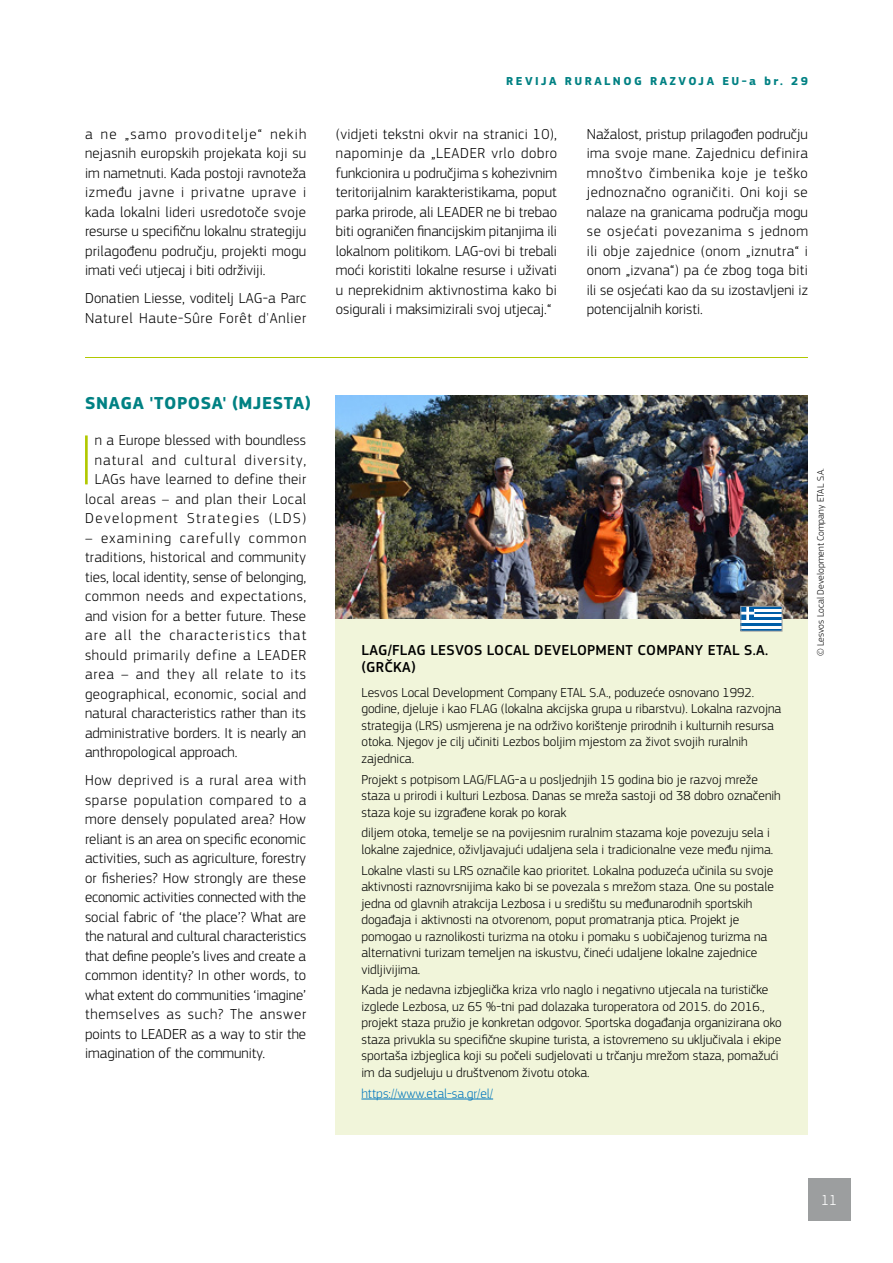
<style>
.page{position:relative;width:893px;height:1263px;background:#fff}
.page>*{position:absolute;margin:0;border:0;box-sizing:border-box;transform-origin:0 0}
.t1{font:100 73.8px "EC Square Sans Pro";color:#b1c800}
.t2{font:700 18px "EC Square Sans Pro";letter-spacing:.03em;color:#008183}
.t3{font:300 15px/19.5px "EC Square Sans Pro";letter-spacing:.01em;color:#000;text-align:justify}
.t4{font:300 15px/19.5px "EC Square Sans Pro";letter-spacing:.04em;color:#000;text-align:right}
.t5{font:500 15px/16.5px "EC Square Sans Pro";letter-spacing:.02em;color:#000}
.t6{font:300 15px "EC Square Sans Pro";color:#fff}
.t7{font:300 13.5px/16.5px "EC Square Sans Pro";color:#000}
.t8{font:300 13.5px "EC Square Sans Pro";color:#0076bd}
.t9{font:700 12px "EC Square Sans Pro";letter-spacing:.2em;color:#008183}
.t10{font:300 9.75px "EC Square Sans Pro";color:#000}
</style>
<div class="page">
<hr style="left:85px;top:357px;width:723px;height:1px;background:#b1c800">
<div style="left:336px;top:618px;width:472px;height:517px;background:#f1f5da"></div>
<hr style="left:361px;top:1099px;width:132px;height:1px;background:#0076bd">
<img style="left:336px;top:395px;width:472px;height:223px">
<div style="left:741px;top:606px;width:41px;height:25px;background:#005ea8"></div>
<svg style="left:742px;top:608px;width:12px;height:12px"></svg>
<hr style="left:754px;top:609px;width:28px;height:3px;background:#fff">
<hr style="left:754px;top:614px;width:28px;height:3px;background:#fff">
<hr style="left:741px;top:620px;width:41px;height:3px;background:#fff">
<hr style="left:741px;top:626px;width:41px;height:2px;background:#fff">
<div style="left:740px;top:606px;width:42px;height:25px;border:1px solid #9c9e9f"></div>
<div style="left:808px;top:1178px;width:42px;height:42px;background:#9c9e9f"></div>
<p class="t3" style="left:85px;top:124px;width:223px">a ne „samo provoditelje“ nekih nejasnih europskih projekata koji su im nametnuti. Kada postoji ravnoteža između javne i privatne uprave i kada lokalni lideri usredotoče svoje resurse u specifičnu lokalnu strategiju prilagođenu području, projekti mogu imati veći utjecaj i biti održiviji.</p>
<p class="t3" style="left:85px;top:289px;width:223px">Donatien Liesse, voditelj LAG-a Parc<br>Naturel Haute-Sûre Forêt d'Anlier</p>
<p class="t9" style="left:506px;top:74px;width:303px">REVIJA RURALNOG RAZVOJA EU-a br. 29</p>
<p class="t3" style="left:336px;top:124px;width:223px">(vidjeti tekstni okvir na stranici 10), napominje da „LEADER vrlo dobro funkcionira u područjima s kohezivnim teritorijalnim karakteristikama, poput parka prirode, ali LEADER ne bi trebao biti ograničen financijskim pitanjima ili lokalnom politikom. LAG-ovi bi trebali moći koristiti lokalne resurse i uživati u neprekidnim aktivnostima kako bi osigurali i maksimizirali svoj utjecaj.“</p>
<p class="t3" style="left:587px;top:124px;width:223px">Nažalost, pristup prilagođen području ima svoje mane. Zajednicu definira mnoštvo čimbenika koje je teško jednoznačno ograničiti. Oni koji se nalaze na granicama područja mogu se osjećati povezanima s jednom ili obje zajednice (onom „iznutra“ i onom „izvana“) pa će zbog toga biti ili se osjećati kao da su izostavljeni iz potencijalnih koristi.</p>
<p class="t2" style="left:85px;top:392px;width:227px">SNAGA 'TOPOSA' (MJESTA)</p>
<h1 class="t1" style="left:78px;top:417px;width:18px">I</h1>
<p class="t4" style="left:85px;top:431px;width:223px">n a Europe blessed with boundless natural and cultural diversity,<br>LAGs have learned to define their local areas – and plan their Local<br>Development Strategies (LDS)</p>
<p class="t3" style="left:85px;top:528px;width:223px">– examining carefully common traditions, historical and community ties, local identity, sense of belonging, common needs and expectations, and vision for a better future. These are all the characteristics that should primarily define a LEADER area – and they all relate to its geographical, economic, social and natural characteristics rather than its administrative borders. It is nearly an anthropological approach.</p>
<p class="t3" style="left:85px;top:771px;width:223px">How deprived is a rural area with sparse population compared to a more densely populated area? How reliant is an area on specific economic activities, such as agriculture, forestry or fisheries? How strongly are these economic activities connected with the social fabric of ‘the place’? What are the natural and cultural characteristics that define people’s lives and create a common identity? In other words, to what extent do communities ‘imagine’ themselves as such? The answer points to LEADER as a way to stir the imagination of the community.</p>
<p class="t5" style="left:361px;top:642px;width:408px">LAG/FLAG LESVOS LOCAL DEVELOPMENT COMPANY ETAL S.A. (GRČKA)</p>
<p class="t7" style="left:361px;top:684px;width:421px">Lesvos Local Development Company ETAL S.A., poduzeće osnovano 1992. godine, djeluje i kao FLAG (lokalna akcijska grupa u ribarstvu). Lokalna razvojna strategija (LRS) usmjerena je na održivo korištenje prirodnih i kulturnih resursa otoka. Njegov je cilj učiniti Lezbos boljim mjestom za život svojih ruralnih zajednica.</p>
<p class="t7" style="left:361px;top:771px;width:421px">Projekt s potpisom LAG/FLAG-a u posljednjih 15 godina bio je razvoj mreže staza u prirodi i kulturi Lezbosa. Danas se mreža sastoji od 38 dobro označenih staza koje su izgrađene korak po korak</p>
<p class="t7" style="left:361px;top:824px;width:413px">diljem otoka, temelje se na povijesnim ruralnim stazama koje povezuju sela i lokalne zajednice, oživljavajući udaljena sela i tradicionalne veze među njima.</p>
<p class="t7" style="left:361px;top:862px;width:414px">Lokalne vlasti su LRS označile kao prioritet. Lokalna poduzeća učinila su svoje aktivnosti raznovrsnijima kako bi se povezala s mrežom staza. One su postale jedna od glavnih atrakcija Lezbosa i u središtu su međunarodnih sportskih događaja i aktivnosti na otvorenom, poput promatranja ptica. Projekt je pomogao u raznolikosti turizma na otoku i pomaku s uobičajenog turizma na alternativni turizam temeljen na iskustvu, čineći udaljene lokalne zajednice vidljivijima.</p>
<p class="t7" style="left:361px;top:981px;width:422px">Kada je nedavna izbjeglička kriza vrlo naglo i negativno utjecala na turističke izglede Lezbosa, uz 65 %-tni pad dolazaka turoperatora od 2015. do 2016., projekt staza pružio je konkretan odgovor. Sportska događanja organizirana oko staza privukla su specifične skupine turista, a istovremeno su uključivala i ekipe sportaša izbjeglica koji su počeli sudjelovati u trčanju mrežom staza, pomažući im da sudjeluju u društvenom životu otoka.</p>
<p class="t8" style="left:361px;top:1085px;width:133px">https://www.etal-sa.gr/el/</p>
<p class="t10" style="left:815px;top:656px;width:190px;rotate:-90deg">© Lesvos Local Development Company ETAL S.A.</p>
<p class="t6" style="left:821px;top:1191px;width:18px">11</p>
</div>
